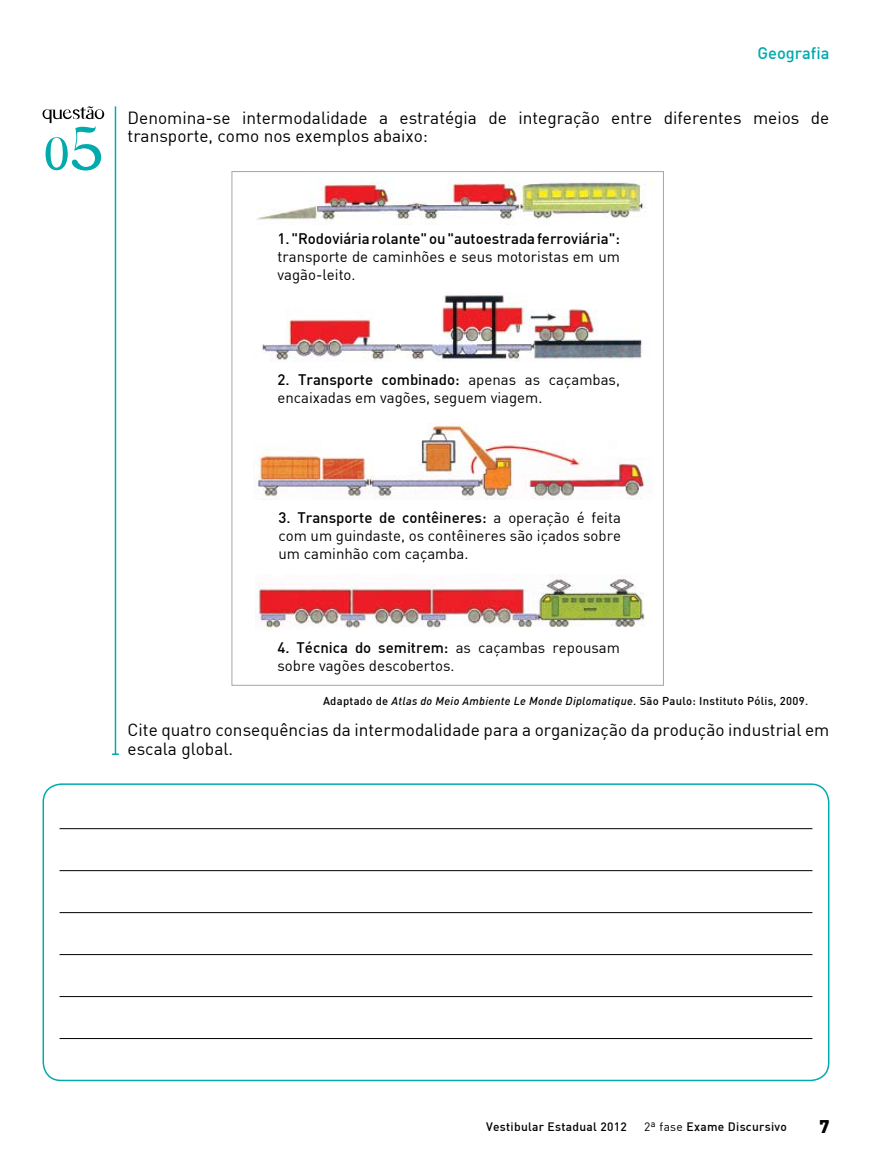
<style>
.page{position:relative;width:872px;height:1170px;background:#fff}
.page>*{position:absolute;margin:0;border:0;box-sizing:border-box;transform-origin:0 0}
.t1{font:900 18px "DIN";color:#000}
.t2{font:17.25px/18.8px "DIN";color:#000}
.t3{font:500 16.5px "DIN";color:#00aaad}
.t4{font:15px/18px "DIN";color:#000}
.t5{font:500 15px "DIN";color:#000}
.t6{font:500 12px "DIN";letter-spacing:.025em;color:#000}
.t7{font:500 11.25px "DIN";letter-spacing:.025em;color:#000}
.s1{font-weight:500}
.s2{font-style:italic}
.s3{font-weight:400}
</style>
<div class="page">
<svg style="left:43px;top:106px;width:61px;height:64px"></svg>
<hr style="left:115px;top:106px;width:1px;height:648px;background:#00aaad">
<svg style="left:112px;top:753px;width:7px;height:2px"></svg>
<hr style="left:60px;top:828px;width:752px;height:1px;background:#000">
<hr style="left:60px;top:870px;width:752px;height:1px;background:#000">
<hr style="left:60px;top:912px;width:752px;height:1px;background:#000">
<hr style="left:60px;top:954px;width:752px;height:1px;background:#000">
<hr style="left:60px;top:996px;width:752px;height:1px;background:#000">
<hr style="left:60px;top:1038px;width:752px;height:1px;background:#000">
<div style="left:43px;top:783px;width:786px;height:298px;border:2px solid #00aaad;border-radius:18px"></div>
<img style="left:257px;top:182px;width:389px;height:42px">
<img style="left:262px;top:295px;width:380px;height:67px">
<img style="left:254px;top:425px;width:398px;height:74px">
<img style="left:255px;top:574px;width:394px;height:54px">
<p class="t3" style="left:757px;top:43px;width:74px">Geografia</p>
<p class="t2" style="left:128px;top:108px;width:703px">Denomina-se intermodalidade a estratégia de integração entre diferentes meios de transporte, como nos exemplos abaixo:</p>
<p class="t5" style="left:277px;top:228px;width:344px">1. "Rodoviária rolante" ou "autoestrada ferroviária":</p>
<p class="t4" style="left:277px;top:247px;width:344px">transporte de caminhões e seus motoristas em um vagão-leito.</p>
<p class="t4" style="left:277px;top:370px;width:344px"><span class="s1">2. Transporte combinado:</span> apenas as caçambas, encaixadas em vagões, seguem viagem.</p>
<p class="t4" style="left:278px;top:508px;width:344px;text-align:justify"><span class="s1">3. Transporte de contêineres:</span> a operação é feita com um guindaste, os contêineres são içados sobre um caminhão com caçamba.</p>
<p class="t4" style="left:277px;top:638px;width:344px"><span class="s1">4. Técnica do semitrem:</span> as caçambas repousam sobre vagões descobertos.</p>
<p class="t7" style="left:323px;top:694px;width:486px">Adaptado de <span class="s2">Atlas do Meio Ambiente Le Monde Diplomatique</span>. São Paulo: Instituto Pólis, 2009.</p>
<p class="t2" style="left:128px;top:720px;width:703px">Cite quatro consequências da intermodalidade para a organização da produção industrial em escala global.</p>
<p class="t6" style="left:486px;top:1118px;width:142px">Vestibular Estadual 2012</p>
<p class="t6" style="left:644px;top:1118px;width:144px"><span class="s3">2ª fase</span> Exame Discursivo</p>
<p class="t1" style="left:819px;top:1114px;width:12px">7</p>
</div>
